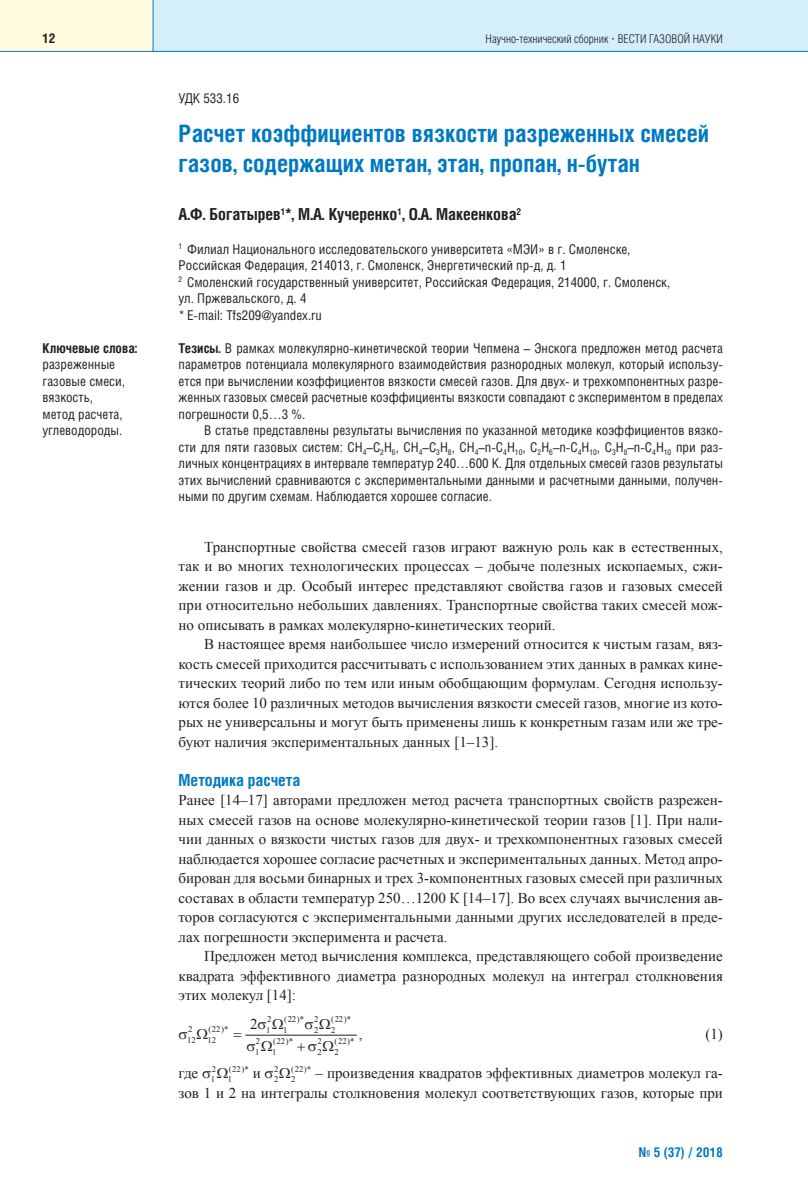
<style>
.page{position:relative;width:808px;height:1191px;background:#fff}
.page>*{position:absolute;margin:0;border:0;box-sizing:border-box;transform-origin:0 0}
.t1{font:700 24px/30px "Helios Cond";color:#0079c2}
.t2{font:700 16.5px "Helios Cond";color:#231f20}
.t3{font:700 16.5px "Helios Cond";color:#0079c2}
.t4{font:15px/19.5px "Times New Roman";color:#231f20;text-align:justify}
.t5{font:13.5px/16.5px "Helios Cond";color:#231f20}
.t6{font:700 13.5px "Helios Cond";color:#231f20}
.t7{font:700 13.5px "Helios Cond";color:#0079c2}
.t8{font:300 12px "Helios Cond";color:#231f20}
.t9{font:8.7px "Times New Roman";color:#231f20}
.s1{font-family:"Times New Roman";font-weight:700}
.s2{font-weight:700}
</style>
<div class="page">
<div style="left:140px;top:0;width:668px;height:51px;background:#d4effb"></div>
<div style="left:0;top:0;width:153px;height:51px;background:#fffce0"></div>
<hr style="left:0;top:51px;width:808px;height:1px;background:#0079c2">
<hr style="left:153px;top:0;width:1px;height:51px;background:#0079c2">
<hr style="left:246px;top:1034px;width:111px;height:1px;background:#231f20">
<p class="t6" style="left:43px;top:33px;width:15px">12</p>
<p class="t8" style="left:486px;top:34px;width:239px">Научно-технический сборник <span class="s1">·</span> ВЕСТИ ГАЗОВОЙ НАУКИ</p>
<p class="t6" style="left:43px;top:343px;width:96px">Ключевые слова:</p>
<p class="t5" style="left:43px;top:357px;width:84px">разреженные газовые смеси, вязкость, метод расчета, углеводороды.</p>
<p class="t5" style="left:179px;top:91px;width:62px">УДК 533.16</p>
<h1 class="t1" style="left:179px;top:121px;width:532px">Расчет коэффициентов вязкости разреженных смесей газов, содержащих метан, этан, пропан, н-бутан</h1>
<p class="t2" style="left:179px;top:208px;width:344px">А.Ф. Богатырев<sup>1</sup>*, М.А. Кучеренко<sup>1</sup>, О.А. Макеенкова<sup>2</sup></p>
<p class="t5" style="left:179px;top:242px;width:493px"><sup>1</sup> Филиал Национального исследовательского университета «МЭИ» в г. Смоленске, Российская Федерация, 214013, г. Смоленск, Энергетический пр-д, д. 1<br><sup>2</sup> Смоленский государственный университет, Российская Федерация, 214000, г. Смоленск, ул. Пржевальского, д. 4<br>* E-mail: Tfs209@yandex.ru</p>
<p class="t5" style="left:179px;top:341px;width:546px;text-align:justify"><span class="s2">Тезисы.</span> В рамках молекулярно-кинетической теории Чепмена – Энскога предложен метод расчета параметров потенциала молекулярного взаимодействия разнородных молекул, который использу&shy;ется при вычислении коэффициентов вязкости смесей газов. Для двух- и трехкомпонентных разре&shy;женных газовых смесей расчетные коэффициенты вязкости совпадают с экспериментом в пределах погрешности 0,5…3 %.</p>
<p class="t5" style="left:179px;top:423px;width:546px;text-align:justify;text-indent:26px">В статье представлены результаты вычисления по указанной методике коэффициентов вязко&shy;сти для пяти газовых систем: СН<sub>4</sub>–С<sub>2</sub>Н<sub>6</sub>, СН<sub>4</sub>–С<sub>3</sub>Н<sub>8</sub>, СН<sub>4</sub>–n-С<sub>4</sub>Н<sub>10</sub>, С<sub>2</sub>Н<sub>6</sub>–n-С<sub>4</sub>Н<sub>10</sub>, С<sub>3</sub>Н<sub>8</sub>–n-С<sub>4</sub>Н<sub>10</sub> при раз&shy;личных концентрациях в интервале температур 240…600 К. Для отдельных смесей газов результаты этих вычислений сравниваются с экспериментальными данными и расчетными данными, получен&shy;ными по другим схемам. Наблюдается хорошее согласие.</p>
<p class="t4" style="left:179px;top:537px;width:546px;text-indent:26px">Транспортные свойства смесей газов играют важную роль как в естественных, так и во многих технологических процессах – добыче полезных ископаемых, сжи&shy;жении газов и др. Особый интерес представляют свойства газов и газовых смесей при относительно небольших давлениях. Транспортные свойства таких смесей мож&shy;но описывать в рамках молекулярно-кинетических теорий.</p>
<p class="t4" style="left:179px;top:634px;width:546px;text-indent:26px">В настоящее время наибольшее число измерений относится к чистым газам, вяз&shy;кость смесей приходится рассчитывать с использованием этих данных в рамках кине&shy;тических теорий либо по тем или иным обобщающим формулам. Сегодня использу&shy;ются более 10 различных методов вычисления вязкости смесей газов, многие из кото&shy;рых не универсальны и могут быть применены лишь к конкретным газам или же тре&shy;буют наличия экспериментальных данных [1–13].</p>
<p class="t3" style="left:179px;top:774px;width:123px">Методика расчета</p>
<p class="t4" style="left:179px;top:790px;width:546px">Ранее [14–17] авторами предложен метод расчета транспортных свойств разрежен&shy;ных смесей газов на основе молекулярно-кинетической теории газов [1]. При нали&shy;чии данных о вязкости чистых газов для двух- и трехкомпонентных газовых смесей наблюдается хорошее согласие расчетных и экспериментальных данных. Метод апро&shy;бирован для восьми бинарных и трех 3-компонентных газовых смесей при различных составах в области температур 250…1200 К [14–17]. Во всех случаях вычисления ав&shy;торов согласуются с экспериментальными данными других исследователей в преде&shy;лах погрешности эксперимента и расчета.</p>
<p class="t4" style="left:179px;top:946px;width:546px;text-indent:26px">Предложен метод вычисления комплекса, представляющего собой произведение квадрата эффективного диаметра разнородных молекул на интеграл столкновения этих молекул [14]:</p>
<p class="t9" style="left:267px;top:1014px;width:6px">2</p>
<p class="t9" style="left:284px;top:1014px;width:36px">(22)* 2</p>
<p class="t9" style="left:331px;top:1014px;width:21px">(22)*</p>
<p class="t9" style="left:188px;top:1024px;width:6px">2</p>
<p class="t9" style="left:208px;top:1024px;width:22px">(22)*</p>
<p class="t9" style="left:266px;top:1025px;width:6px">1</p>
<p class="t9" style="left:283px;top:1025px;width:6px">1</p>
<p class="t9" style="left:314px;top:1025px;width:6px">2</p>
<p class="t9" style="left:331px;top:1025px;width:6px">2</p>
<p class="t9" style="left:187px;top:1035px;width:10px">12</p>
<p class="t9" style="left:208px;top:1035px;width:10px">12</p>
<p class="t9" style="left:256px;top:1036px;width:6px">2</p>
<p class="t9" style="left:273px;top:1036px;width:22px">(22)*</p>
<p class="t9" style="left:317px;top:1036px;width:6px">2</p>
<p class="t9" style="left:334px;top:1036px;width:22px">(22)*</p>
<p class="t9" style="left:255px;top:1046px;width:6px">1</p>
<p class="t9" style="left:272px;top:1046px;width:6px">1</p>
<p class="t9" style="left:317px;top:1046px;width:6px">2</p>
<p class="t9" style="left:335px;top:1046px;width:6px">2</p>
<p class="t4" style="left:250px;top:1014px;width:9px">2</p>
<p class="t4" style="left:359px;top:1024px;width:5px">,</p>
<p class="t4" style="left:705px;top:1024px;width:19px">(1)</p>
<p class="t4" style="left:253px;top:1063px;width:27px">и <sup>2</sup></p>
<p class="t9" style="left:291px;top:1064px;width:21px">(22)*</p>
<p class="t9" style="left:274px;top:1074px;width:6px">2</p>
<p class="t9" style="left:291px;top:1074px;width:6px">2</p>
<p class="t4" style="left:179px;top:1063px;width:39px">где <sup>2</sup></p>
<p class="t9" style="left:229px;top:1064px;width:21px">(22)*</p>
<p class="t9" style="left:211px;top:1074px;width:6px">1</p>
<p class="t9" style="left:228px;top:1074px;width:6px">1</p>
<p class="t4" style="left:179px;top:1063px;width:546px;text-align:right">– произведения квадратов эффективных диаметров молекул га-<br>зов 1 и 2 на интегралы столкновения молекул соответствующих газов, которые при</p>
<p class="t7" style="left:639px;top:1147px;width:85px">№ 5 (37) / 2018</p>
</div>
